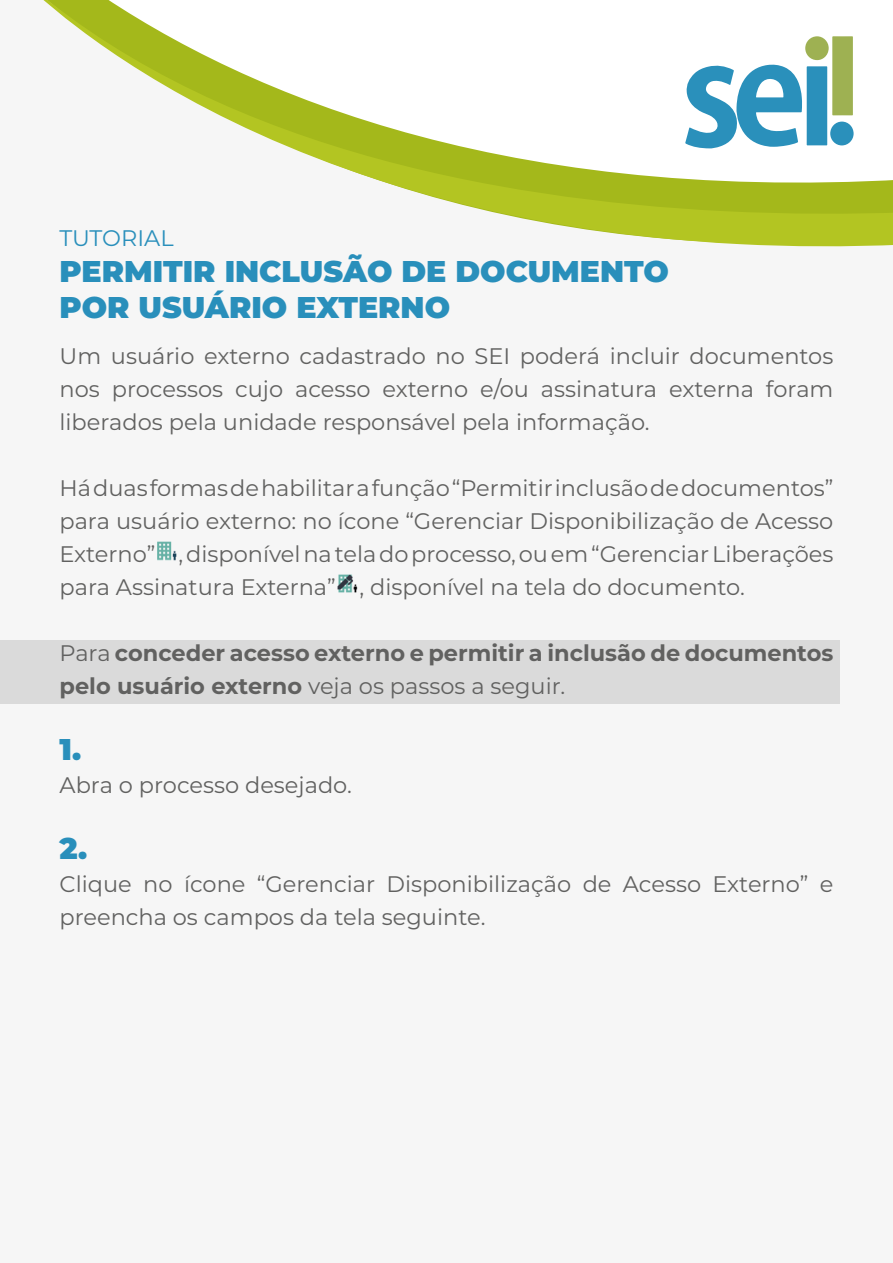
<style>
.page{position:relative;width:893px;height:1263px;background:#fff}
.page>*{position:absolute;margin:0;border:0;box-sizing:border-box;transform-origin:0 0}
.t1{font:900 30px/36px "Montserrat";color:#298fbb}
.t2{font:22.5px/33px "Montserrat";color:#616160;text-align:justify}
.t3{font:700 22.5px/33px "Montserrat";color:#616160}
.t4{font:22.5px "Montserrat";color:#298fbb}
.s1{font-weight:400}
</style>
<div class="page">
<svg style="left:43px;top:0;width:850px;height:247px"></svg>
<div style="left:0;top:640px;width:839px;height:64px;background:#dadada"></div>
<img style="left:157px;top:541px;width:20px;height:20px">
<img style="left:337px;top:574px;width:21px;height:19px">
<p class="t4" style="left:60px;top:223px;width:116px">TUTORIAL</p>
<h1 class="t1" style="left:60px;top:252px;width:611px">PERMITIR INCLUSÃO DE DOCUMENTO<br>POR USUÁRIO EXTERNO</h1>
<p class="t2" style="left:60px;top:339px;width:775px">Um usuário externo cadastrado no SEI poderá incluir documentos nos processos cujo acesso externo e/ou assinatura externa foram liberados pela unidade responsável pela informação.</p>
<p class="t2" style="left:60px;top:471px;width:775px">Há duas formas de habilitar a função “Permitir inclusão de documentos” para usuário externo: no ícone “Gerenciar Disponibilização de Acesso Externo” , disponível na tela do processo, ou em “Gerenciar Liberações para Assinatura Externa” , disponível na tela do documento.</p>
<p class="t3" style="left:60px;top:635px;width:775px"><span class="s1">Para</span> conceder acesso externo e permitir a inclusão de documentos pelo usuário externo <span class="s1">veja os passos a seguir.</span></p>
<h1 class="t1" style="left:60px;top:730px;width:23px">1.</h1>
<p class="t2" style="left:60px;top:768px;width:294px">Abra o processo desejado.</p>
<h1 class="t1" style="left:60px;top:829px;width:29px">2.</h1>
<p class="t2" style="left:60px;top:867px;width:775px">Clique no ícone “Gerenciar Disponibilização de Acesso Externo” e preencha os campos da tela seguinte.</p>
</div>
